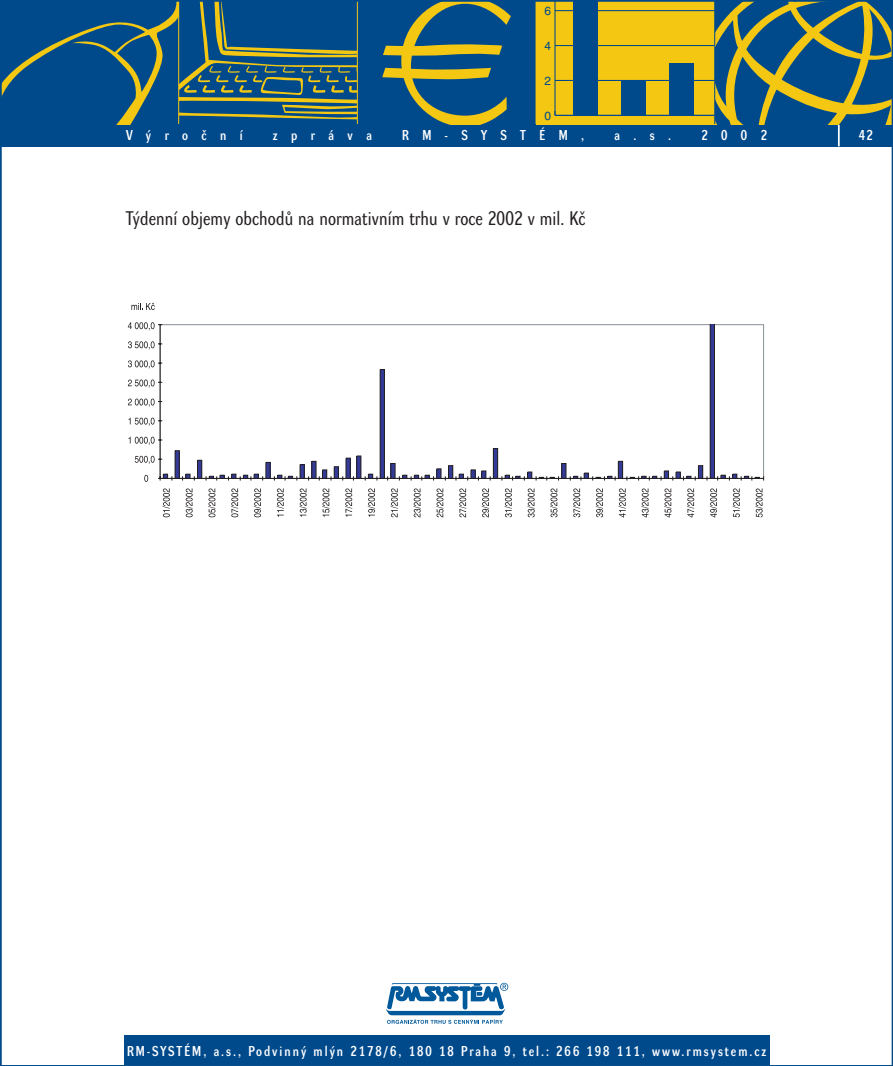
<style>
.page{position:relative;width:893px;height:1066px;background:#fff}
.page>*{position:absolute;margin:0;border:0;box-sizing:border-box;transform-origin:0 0}
.t1{font:19.25px "Dynamo RMCE";letter-spacing:.01em;color:#231f20}
.t2{font:700 14px "Dynamo LMCE";letter-spacing:.145em;color:#fff}
.t3{font:700 14px "Dynamo LMCE";letter-spacing:.96em;color:#fff}
.t4{font:11.9px "Helvetica CE";color:#004a8c}
</style>
<div class="page">
<div style="left:124px;top:1035px;width:645px;height:30px;background:#004a8c"></div>
<div style="left:0;top:124px;width:892px;height:22px;background:#004a8c"></div>
<hr style="left:837px;top:124px;width:2px;height:22px;background:#fff">
<svg style="left:386px;top:983px;width:122px;height:41px"></svg>
<svg style="left:3px;top:3px;width:354px;height:121px;background:#225b7a"></svg>
<div style="left:357px;top:0;width:179px;height:124px;background:#004a8c"></div>
<svg style="left:382px;top:3px;width:129px;height:121px"></svg>
<div style="left:536px;top:0;width:178px;height:124px;background:#f3c712"></div>
<hr style="left:554px;top:0;width:1px;height:115px;background:#004a8c">
<hr style="left:555px;top:115px;width:159px;height:1px;background:#004a8c">
<hr style="left:555px;top:80px;width:159px;height:1px;background:#004a8c">
<hr style="left:555px;top:45px;width:159px;height:1px;background:#004a8c">
<hr style="left:555px;top:10px;width:159px;height:1px;background:#004a8c">
<div style="left:670px;top:63px;width:24px;height:52px;background:#004a8c"></div>
<div style="left:621px;top:80px;width:24px;height:35px;background:#004a8c"></div>
<div style="left:573px;top:0;width:24px;height:115px;background:#004a8c"></div>
<svg style="left:715px;top:3px;width:174px;height:121px;background:#476e68"></svg>
<hr style="left:714px;top:0;width:1px;height:124px;background:#004a8c">
<hr style="left:535px;top:0;width:1px;height:124px;background:#f3c712">
<hr style="left:357px;top:0;width:1px;height:124px;background:#f3c712">
<hr style="left:178px;top:0;width:1px;height:124px;background:#f3c712">
<hr style="left:160px;top:324px;width:603px;height:1px;background:#878f96">
<hr style="left:175px;top:451px;width:4px;height:27px;background:#333b97">
<div style="left:175px;top:450px;width:5px;height:28px;border:1px solid #231f20"></div>
<div style="left:197px;top:460px;width:5px;height:18px;background:#333b97"></div>
<div style="left:197px;top:460px;width:5px;height:18px;border:1px solid #231f20"></div>
<svg style="left:266px;top:462px;width:4px;height:16px"></svg>
<div style="left:300px;top:464px;width:4px;height:14px;border:1px solid #231f20"></div>
<hr style="left:312px;top:461px;width:4px;height:17px;background:#333b97">
<div style="left:311px;top:461px;width:5px;height:17px;border:1px solid #231f20"></div>
<div style="left:322px;top:470px;width:5px;height:8px;background:#333b97"></div>
<div style="left:322px;top:470px;width:5px;height:8px;border:1px solid #231f20"></div>
<hr style="left:334px;top:467px;width:4px;height:11px;background:#333b97">
<div style="left:334px;top:466px;width:5px;height:12px;border:1px solid #231f20"></div>
<div style="left:356px;top:456px;width:5px;height:22px;background:#333b97"></div>
<div style="left:356px;top:456px;width:5px;height:22px;border:1px solid #231f20"></div>
<div style="left:380px;top:369px;width:4px;height:109px;border:1px solid #231f20"></div>
<hr style="left:391px;top:463px;width:4px;height:15px;background:#333b97">
<div style="left:390px;top:463px;width:5px;height:15px;border:1px solid #231f20"></div>
<div style="left:436px;top:468px;width:5px;height:10px;border:1px solid #231f20"></div>
<div style="left:448px;top:466px;width:5px;height:12px;background:#333b97"></div>
<div style="left:448px;top:465px;width:5px;height:13px;border:1px solid #231f20"></div>
<hr style="left:493px;top:448px;width:4px;height:30px;background:#333b97">
<div style="left:493px;top:448px;width:5px;height:30px;border:1px solid #231f20"></div>
<div style="left:561px;top:463px;width:5px;height:15px;background:#333b97"></div>
<div style="left:561px;top:463px;width:5px;height:15px;border:1px solid #231f20"></div>
<hr style="left:618px;top:461px;width:4px;height:17px;background:#333b97">
<div style="left:618px;top:461px;width:5px;height:17px;border:1px solid #231f20"></div>
<hr style="left:698px;top:466px;width:4px;height:12px;background:#333b97">
<div style="left:698px;top:465px;width:5px;height:13px;border:1px solid #231f20"></div>
<hr style="left:160px;top:325px;width:1px;height:153px;background:#231f20">
<hr style="left:160px;top:478px;width:603px;height:1px;background:#231f20">
<svg style="left:158px;top:474px;width:14px;height:6px"></svg>
<svg style="left:182px;top:474px;width:13px;height:6px"></svg>
<svg style="left:206px;top:474px;width:57px;height:6px"></svg>
<svg style="left:274px;top:475px;width:23px;height:5px"></svg>
<svg style="left:365px;top:474px;width:12px;height:6px"></svg>
<svg style="left:399px;top:469px;width:47px;height:11px"></svg>
<svg style="left:455px;top:470px;width:36px;height:10px"></svg>
<svg style="left:501px;top:472px;width:58px;height:8px"></svg>
<svg style="left:570px;top:473px;width:46px;height:7px"></svg>
<svg style="left:626px;top:471px;width:70px;height:9px"></svg>
<svg style="left:706px;top:325px;width:58px;height:155px"></svg>
<svg style="left:163px;top:488px;width:7px;height:29px"></svg>
<svg style="left:185px;top:488px;width:8px;height:29px"></svg>
<svg style="left:208px;top:488px;width:7px;height:29px"></svg>
<svg style="left:231px;top:488px;width:7px;height:29px"></svg>
<svg style="left:254px;top:488px;width:7px;height:29px"></svg>
<svg style="left:276px;top:488px;width:8px;height:29px"></svg>
<svg style="left:299px;top:488px;width:7px;height:29px"></svg>
<svg style="left:322px;top:488px;width:7px;height:29px"></svg>
<svg style="left:345px;top:488px;width:7px;height:29px"></svg>
<svg style="left:368px;top:488px;width:7px;height:29px"></svg>
<svg style="left:390px;top:488px;width:8px;height:29px"></svg>
<svg style="left:413px;top:488px;width:7px;height:29px"></svg>
<svg style="left:436px;top:488px;width:7px;height:29px"></svg>
<svg style="left:459px;top:488px;width:7px;height:29px"></svg>
<svg style="left:482px;top:488px;width:7px;height:29px"></svg>
<svg style="left:504px;top:488px;width:8px;height:29px"></svg>
<svg style="left:527px;top:488px;width:7px;height:29px"></svg>
<svg style="left:550px;top:488px;width:7px;height:29px"></svg>
<svg style="left:573px;top:488px;width:7px;height:29px"></svg>
<svg style="left:595px;top:488px;width:8px;height:29px"></svg>
<svg style="left:618px;top:488px;width:8px;height:29px"></svg>
<svg style="left:641px;top:488px;width:7px;height:29px"></svg>
<svg style="left:664px;top:488px;width:7px;height:29px"></svg>
<svg style="left:687px;top:488px;width:7px;height:29px"></svg>
<svg style="left:709px;top:488px;width:8px;height:29px"></svg>
<svg style="left:732px;top:488px;width:7px;height:29px"></svg>
<svg style="left:755px;top:488px;width:7px;height:29px"></svg>
<svg style="left:144px;top:475px;width:4px;height:7px"></svg>
<svg style="left:135px;top:456px;width:27px;height:8px"></svg>
<svg style="left:128px;top:437px;width:34px;height:8px"></svg>
<svg style="left:128px;top:418px;width:34px;height:8px"></svg>
<svg style="left:128px;top:398px;width:34px;height:9px"></svg>
<svg style="left:128px;top:379px;width:34px;height:9px"></svg>
<svg style="left:128px;top:360px;width:34px;height:9px"></svg>
<svg style="left:128px;top:341px;width:34px;height:8px"></svg>
<svg style="left:128px;top:322px;width:34px;height:8px"></svg>
<svg style="left:131px;top:303px;width:24px;height:7px"></svg>
<p class="t4" style="left:544px;top:6px;width:8px">6</p>
<p class="t4" style="left:544px;top:41px;width:8px">4</p>
<p class="t4" style="left:544px;top:76px;width:8px">2</p>
<p class="t4" style="left:544px;top:111px;width:8px">0</p>
<p class="t2" style="left:126px;top:129px;width:118px">V˘roãní</p>
<p class="t2" style="left:273px;top:129px;width:100px">zpráva</p>
<p class="t3" style="left:402px;top:129px;width:184px">RM-SYSTÉM,</p>
<p class="t2" style="left:614px;top:129px;width:58px">a.s.</p>
<p class="t2" style="left:701px;top:129px;width:67px">2002</p>
<p class="t2" style="left:858px;top:129px;width:15px">42</p>
<h1 class="t1" style="left:126px;top:211px;width:461px">T˘denní objemy obchodÛ na normativním trhu v roce 2002 v mil. Kã</h1>
<p class="t2" style="left:127px;top:1045px;width:640px">RM-SYSTÉM, a.s., Podvinn˘ ml˘n 2178/6, 180 18 Praha 9, tel.: 266 198 111, www.rmsystem.cz</p>
</div>
